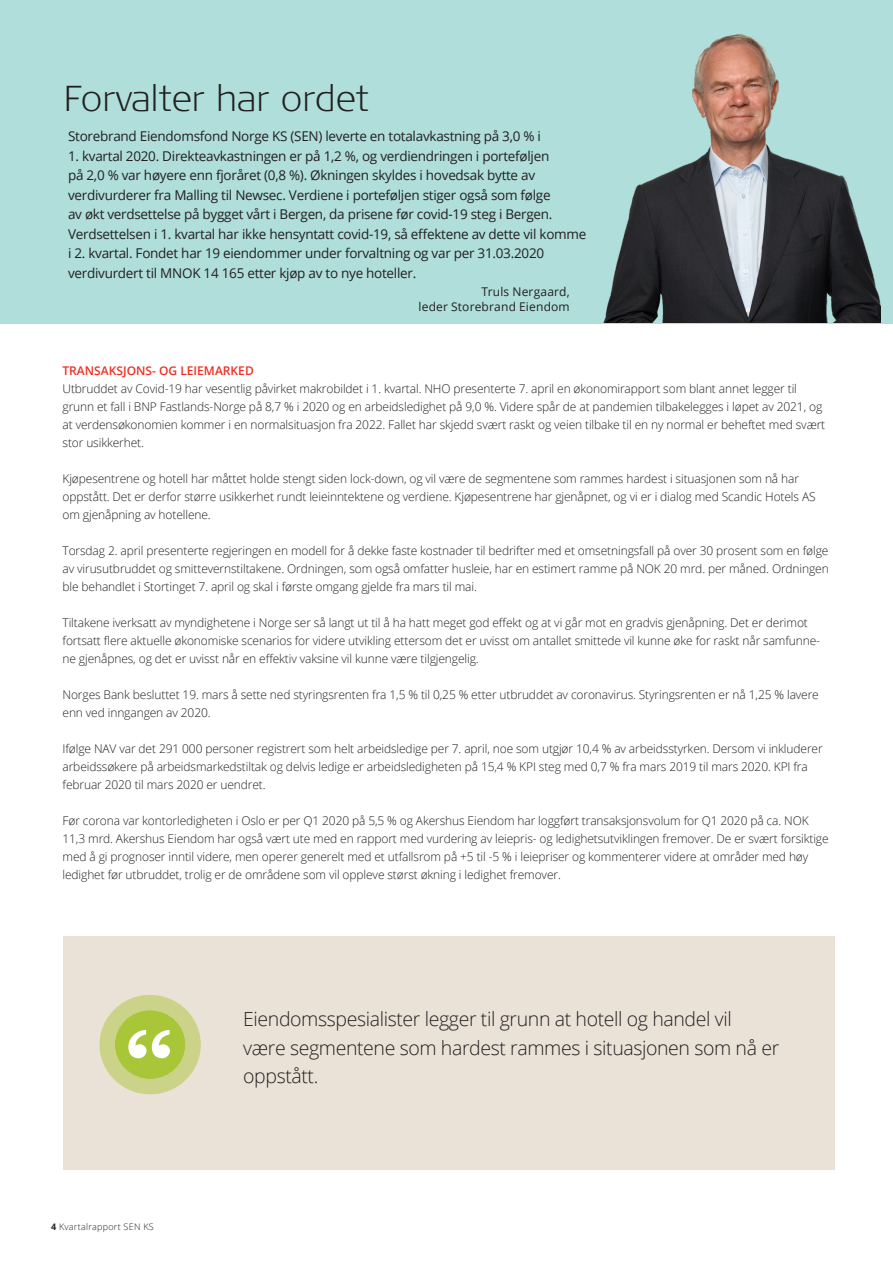
<style>
.page{position:relative;width:893px;height:1263px;background:#fff}
.page>*{position:absolute;margin:0;border:0;box-sizing:border-box;transform-origin:0 0}
.Hovedoverskrift{font:300 expanded 36px "Signa OT";color:#231f20}
.Brødtekst_8_12{font:300 19.5px/28.5px "Open Sans";letter-spacing:-.02em;color:#231f20}
.Ingress{font:13.5px/19.5px "Open Sans";letter-spacing:-.02em;color:#231f20}
.Brødtekst_8_12-2{font:300 12px/18px "Open Sans";letter-spacing:-.01em;color:#231f20}
.Graf_bildetekst_8_10{font:12px "Open Sans";letter-spacing:.015em;color:#231f20}
.Mellomtittel_nivå_2{font:600 12px "Open Sans";color:#ee2e22}
.t1{font:300 9px "Open Sans";letter-spacing:.03em;color:#231f20}
.s1{font-weight:700}
</style>
<div class="page">
<div style="left:0;top:0;width:893px;height:324px;background:#afdedb"></div>
<div style="left:63px;top:936px;width:771px;height:233px;background:#ebe2d7"></div>
<div style="left:115px;top:1010px;width:70px;height:69px;background:#a9c538;border-radius:50%"></div>
<div style="left:100px;top:995px;width:101px;height:99px;border:15px solid #a9c538;border-radius:50%"></div>
<svg style="left:128px;top:1030px;width:42px;height:29px"></svg>
<img style="left:603px;top:34px;width:277px;height:288px">
<p class="Hovedoverskrift" style="left:64px;top:77px;width:307px">Forvalter har ordet</p>
<p class="Ingress" style="left:68px;top:126px;width:474px">Storebrand Eiendomsfond Norge KS (SEN) leverte en totalavkastning på 3,0 % i</p>
<p class="Ingress" style="left:68px;top:146px;width:520px">1. kvartal 2020. Direkteavkastningen er på 1,2 %, og verdiendringen i porteføljen<br>på 2,0 % var høyere enn fjoråret (0,8 %). Økningen skyldes i hovedsak bytte av verdivurderer fra Malling til Newsec. Verdiene i porteføljen stiger også som følge<br>av økt verdsettelse på bygget vårt i Bergen, da prisene før covid-19 steg i Bergen.<br>Verdsettelsen i 1. kvartal har ikke hensyntatt covid-19, så effektene av dette vil komme i 2. kvartal. Fondet har 19 eiendommer under forvaltning og var per 31.03.2020 verdivurdert til MNOK 14 165 etter kjøp av to nye hoteller.</p>
<p class="Graf_bildetekst_8_10" style="left:482px;top:283px;width:90px">Truls Nergaard,</p>
<p class="Graf_bildetekst_8_10" style="left:418px;top:298px;width:153px">leder Storebrand Eiendom</p>
<p class="Mellomtittel_nivå_2" style="left:63px;top:363px;width:193px">TRANSAKSJONS- OG LEIEMARKED</p>
<p class="Brødtekst_8_12-2" style="left:63px;top:380px;width:764px">Utbruddet av Covid-19 har vesentlig påvirket makrobildet i 1. kvartal. NHO presenterte 7. april en økonomirapport som blant annet legger til grunn et fall i BNP Fastlands-Norge på 8,7 % i 2020 og en arbeidsledighet på 9,0 %. Videre spår de at pandemien tilbakelegges i løpet av 2021, og at verdensøkonomien kommer i en normalsituasjon fra 2022. Fallet har skjedd svært raskt og veien tilbake til en ny normal er beheftet med svært stor usikkerhet.</p>
<p class="Brødtekst_8_12-2" style="left:63px;top:470px;width:755px">Kjøpesentrene og hotell har måttet holde stengt siden lock-down, og vil være de segmentene som rammes hardest i situasjonen som nå har oppstått. Det er derfor større usikkerhet rundt leieinntektene og verdiene. Kjøpesentrene har gjenåpnet, og vi er i dialog med Scandic Hotels AS om gjenåpning av hotellene.</p>
<p class="Brødtekst_8_12-2" style="left:63px;top:542px;width:768px;text-align:justify">Torsdag 2. april presenterte regjeringen en modell for å dekke faste kostnader til bedrifter med et omsetningsfall på over 30 prosent som en følge av virusutbruddet og smittevernstiltakene. Ordningen, som også omfatter husleie, har en estimert ramme på NOK 20 mrd. per måned. Ordningen ble behandlet i Stortinget 7. april og skal i første omgang gjelde fra mars til mai.</p>
<p class="Brødtekst_8_12-2" style="left:63px;top:614px;width:759px">Tiltakene iverksatt av myndighetene i Norge ser så langt ut til å ha hatt meget god effekt og at vi går mot en gradvis gjenåpning. Det er derimot fortsatt flere aktuelle økonomiske scenarios for videre utvikling ettersom det er uvisst om antallet smittede vil kunne øke for raskt når samfunne&shy;ne gjenåpnes, og det er uvisst når en effektiv vaksine vil kunne være tilgjengelig.</p>
<p class="Brødtekst_8_12-2" style="left:63px;top:686px;width:758px">Norges Bank besluttet 19. mars å sette ned styringsrenten fra 1,5 % til 0,25 % etter utbruddet av coronavirus. Styringsrenten er nå 1,25 % lavere enn ved inngangen av 2020.</p>
<p class="Brødtekst_8_12-2" style="left:63px;top:740px;width:762px">Ifølge NAV var det 291 000 personer registrert som helt arbeidsledige per 7. april, noe som utgjør 10,4 % av arbeidsstyrken. Dersom vi inkluderer arbeidssøkere på arbeidsmarkedstiltak og delvis ledige er arbeidsledigheten på 15,4 % KPI steg med 0,7 % fra mars 2019 til mars 2020. KPI fra februar 2020 til mars 2020 er uendret.</p>
<p class="Brødtekst_8_12-2" style="left:63px;top:812px;width:768px">Før corona var kontorledigheten i Oslo er per Q1 2020 på 5,5 % og Akershus Eiendom har loggført transaksjonsvolum for Q1 2020 på ca. NOK 11,3 mrd. Akershus Eiendom har også vært ute med en rapport med vurdering av leiepris- og ledighetsutviklingen fremover. De er svært forsiktige med å gi prognoser inntil videre, men operer generelt med et utfallsrom på +5 til -5 % i leiepriser og kommenterer videre at områder med høy ledighet før utbruddet, trolig er de områdene som vil oppleve størst økning i ledighet fremover.</p>
<p class="t1" style="left:51px;top:1220px;width:104px"><span class="s1">4</span> Kvartalrapport SEN KS</p>
<p class="Brødtekst_8_12" style="left:243px;top:1004px;width:537px">Eiendomsspesialister legger til grunn at hotell og handel vil<br>være segmentene som hardest rammes i situasjonen som nå er oppstått.</p>
</div>
